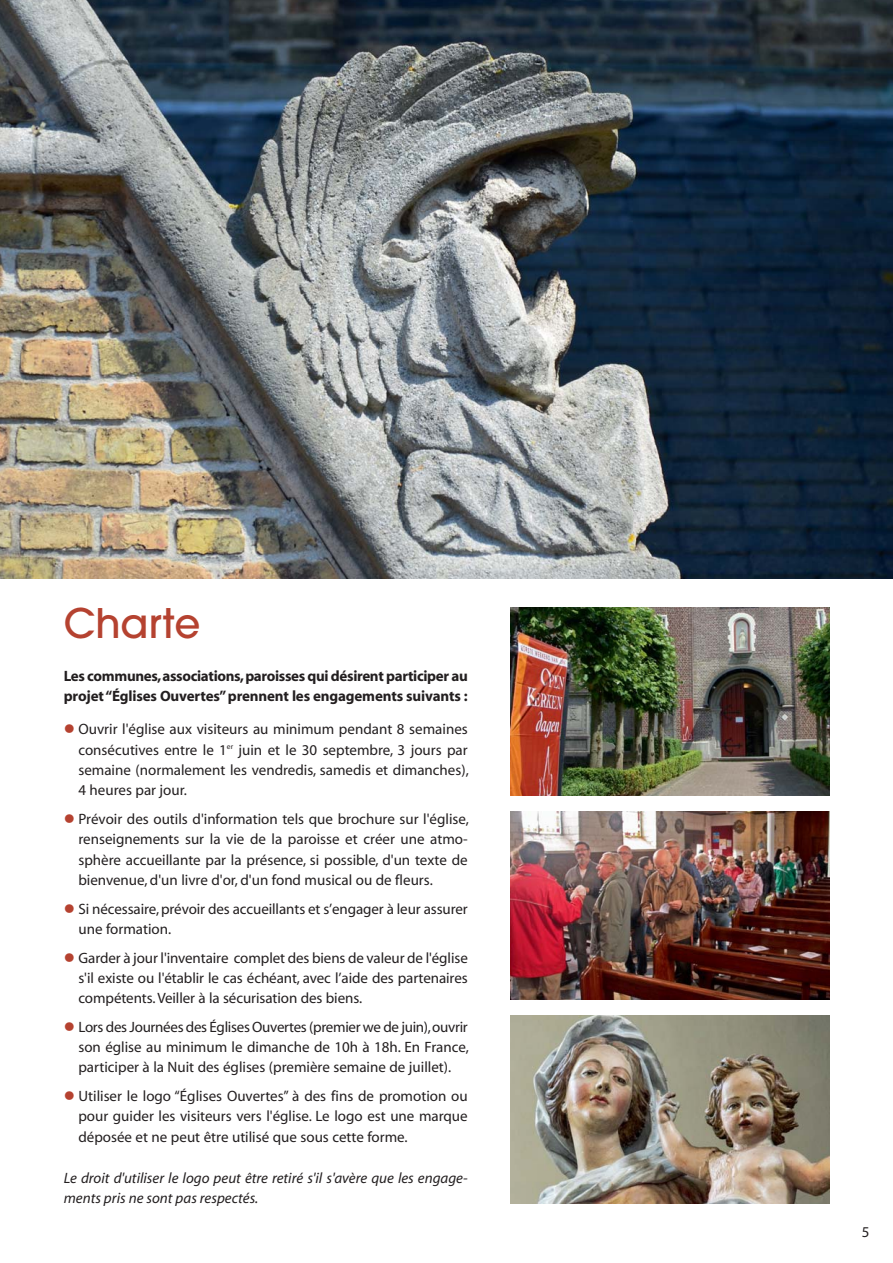
<style>
.page{position:relative;width:893px;height:1263px;background:#fff}
.page>*{position:absolute;margin:0;border:0;box-sizing:border-box;transform-origin:0 0}
.t1{font:500 40.5px "Avant Garde";color:#b54230}
.t2{font:15px/20.2px "Myriad";color:#231f20;text-align:justify}
.t3{font:700 15px/20.2px "Myriad";letter-spacing:-.02em;color:#231f20}
.t4{font:italic 15px/20.2px "Myriad";color:#231f20}
.s1{color:#b54230}
</style>
<div class="page">
<img style="left:510px;top:608px;width:319px;height:187px">
<img style="left:510px;top:812px;width:319px;height:187px">
<img style="left:510px;top:1016px;width:319px;height:187px">
<img style="left:0;top:0;width:893px;height:578px">
<h1 class="t1" style="left:64px;top:608px;width:138px">Charte</h1>
<p class="t3" style="left:64px;top:667px;width:405px">Les communes, associations, paroisses qui désirent participer au projet “Églises Ouvertes” prennent les engagements suivants :</p>
<p class="t2" style="left:78px;top:720px;width:392px;text-indent:-15px"><span class="s1">●</span> Ouvrir l'église aux visiteurs au minimum pendant 8 semaines consécutives entre le 1<sup>er</sup> juin et le 30 septembre, 3 jours par semaine (normalement les vendredis, samedis et dimanches), 4 heures par jour.</p>
<p class="t2" style="left:78px;top:810px;width:392px;text-indent:-15px"><span class="s1">●</span> Prévoir des outils d'information tels que brochure sur l'église, renseignements sur la vie de la paroisse et créer une atmo - sphère accueillante par la présence, si possible, d'un texte de bienvenue, d'un livre d'or, d'un fond musical ou de fleurs.</p>
<p class="t2" style="left:78px;top:899px;width:391px;text-indent:-15px"><span class="s1">●</span> Si nécessaire, prévoir des accueillants et s’engager à leur assurer une formation.</p>
<p class="t2" style="left:78px;top:948px;width:391px;text-indent:-15px"><span class="s1">●</span> Garder à jour l'inventaire complet des biens de valeur de l'église s'il existe ou l'établir le cas échéant, avec l’aide des partenaires compétents. Veiller à la sécurisation des biens.</p>
<p class="t2" style="left:78px;top:1018px;width:392px;text-indent:-15px"><span class="s1">●</span> Lors des Journées des Églises Ouvertes (premier we de juin), ouvrir son église au minimum le dimanche de 10h à 18h. En France, participer à la Nuit des églises (première semaine de juillet).</p>
<p class="t2" style="left:78px;top:1087px;width:391px;text-indent:-15px"><span class="s1">●</span> Utiliser le logo “Églises Ouvertes” à des fins de promotion ou pour guider les visiteurs vers l'église. Le logo est une marque déposée et ne peut être utilisé que sous cette forme.</p>
<p class="t4" style="left:64px;top:1169px;width:405px">Le droit d'utiliser le logo peut être retiré s'il s'avère que les engage - ments pris ne sont pas respectés.</p>
<p class="t2" style="left:862px;top:1223px;width:9px">5</p>
</div>
